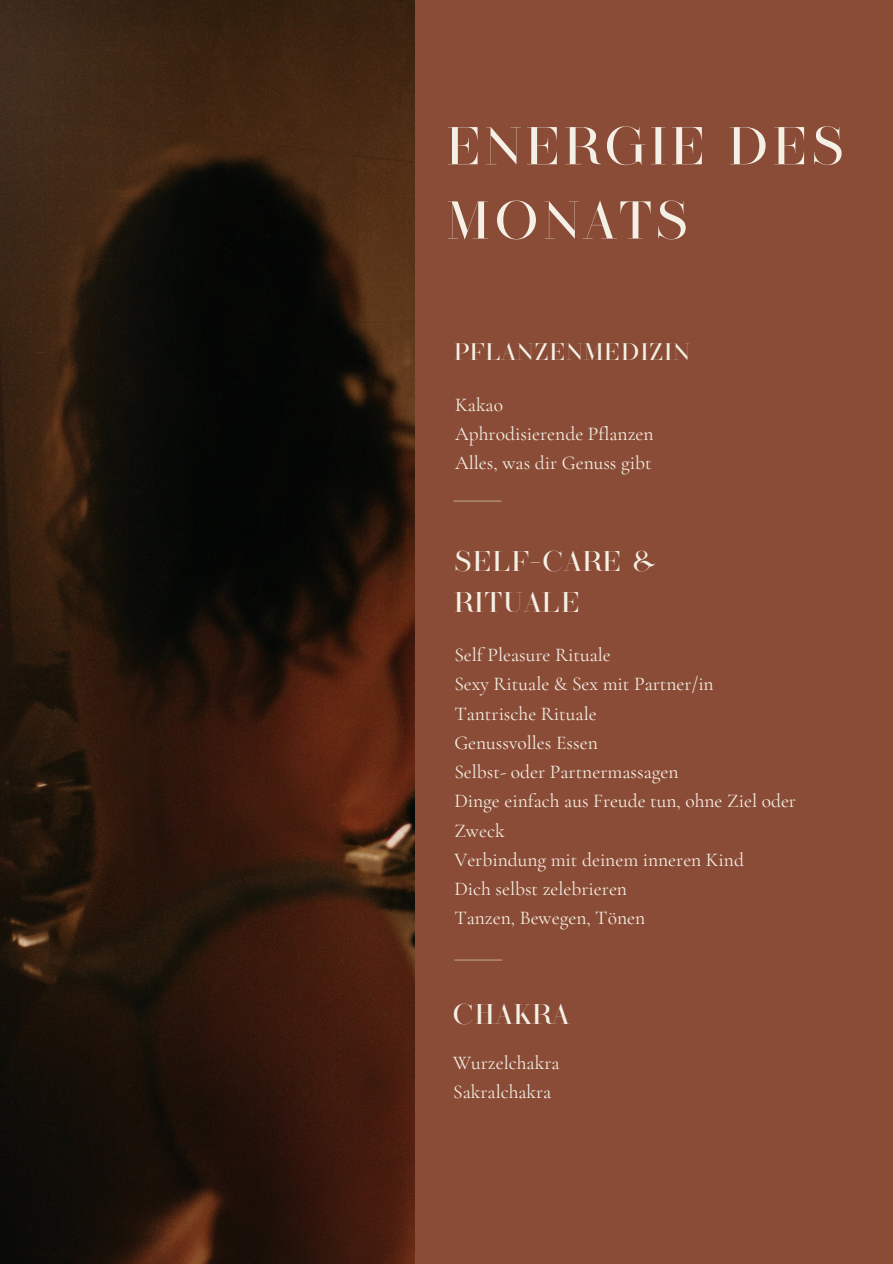
<style>
.page{position:relative;width:893px;height:1264px;background:#fff}
.page>*{position:absolute;margin:0;border:0;box-sizing:border-box;transform-origin:0 0}
.t1{font:53.1px/74.2px "Caviar";letter-spacing:.08em;color:#f4f0e5}
.t2{font:28.5px/41.7px "Caviar";letter-spacing:.05em;color:#f4f0e5}
.t3{font:24px "Caviar";letter-spacing:.05em;color:#f4f0e5}
.t4{font:19.5px/29.2px "Cormorant Garamond";color:#f4f0e5}
</style>
<div class="page">
<img style="left:0;top:0;width:415px;height:1263px">
<div style="left:415px;top:0;width:477px;height:1263px;background:#8a4c37"></div>
<hr style="left:454px;top:500px;width:47px;height:1px;background:#bba47a">
<hr style="left:455px;top:959px;width:47px;height:1px;background:#bba47a">
<h1 class="t1" style="left:446px;top:111px;width:398px">ENERGIE DES<br>MONATS</h1>
<p class="t3" style="left:454px;top:341px;width:237px">PFLANZENMEDIZIN</p>
<p class="t4" style="left:455px;top:390px;width:200px">Kakao<br>Aphrodisierende Pflanzen<br>Alles, was dir Genuss gibt</p>
<h2 class="t2" style="left:454px;top:541px;width:204px">SELF-CARE &amp;<br>RITUALE</h2>
<p class="t4" style="left:454px;top:640px;width:343px">Self Pleasure Rituale<br>Sexy Rituale &amp; Sex mit Partner/in<br>Tantrische Rituale<br>Genussvolles Essen<br>Selbst- oder Partnermassagen<br>Dinge einfach aus Freude tun, ohne Ziel oder<br>Zweck<br>Verbindung mit deinem inneren Kind<br>Dich selbst zelebrieren<br>Tanzen, Bewegen, Tönen</p>
<h2 class="t2" style="left:452px;top:994px;width:118px">CHAKRA</h2>
<p class="t4" style="left:453px;top:1047px;width:108px">Wurzelchakra<br>Sakralchakra</p>
</div>
